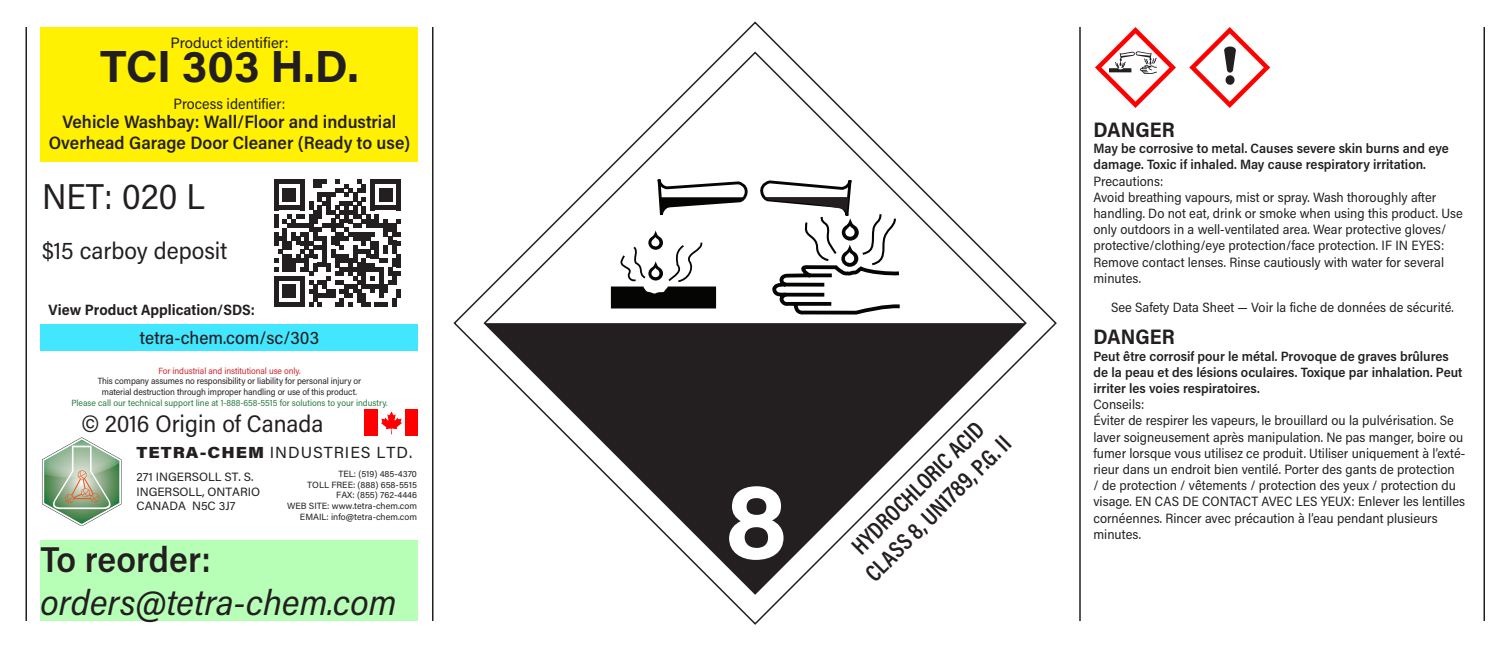
<style>
.page{position:relative;width:1512px;height:648px;background:#fff}
.page>*{position:absolute;margin:0;border:0;box-sizing:border-box;transform-origin:0 0}
.t1{font:700 108px "Acumin Pro";color:#fff}
.LABEL_-_Product_Iden{font:700 45px "Acumin Pro";letter-spacing:-.005em;color:#231f20}
.t2{font:italic 36px/43.2px "Acumin Pro Semi Cond";color:#231f20}
.t3{font:36px "Acumin Pro Semi Cond";color:#231f20}
.LABEL_-_TDGA_Text{font:600 24px "Acumin Pro Cond";color:#231f20}
.t4{font:24px "Acumin Pro Semi Cond";color:#231f20}
.LABEL_-_Signal_Word{font:700 21px "Acumin Pro Semi Cond";color:#231f20}
.SDS_-_Process_Identi{font:600 18px/21.6px "Acumin Pro Semi Cond";color:#231f20;text-align:center}
.t5{font:500 18px "Acumin Pro Semi Cond";color:#231f20}
.t6{font:16.05px "Acumin Pro";letter-spacing:.06em;color:#231f20}
.t7{font:700 15px "Acumin Pro Semi Cond";color:#231f20}
.LABEL_-_Product_Iden-2{font:15px "Acumin Pro";color:#231f20}
.t8{font:15px "Acumin Pro Semi Cond";color:#231f20}
.LABEL_-_Precautionar{font:13.5px/16.2px "Acumin Pro Semi Cond";color:#231f20}
.LABEL_-_Hazard_State{font:600 13.5px/16.2px "Acumin Pro Semi Cond";color:#231f20}
.t9{font:12px "Acumin Pro";color:#231f20}
.t10{font:9px/10.8px "Acumin Pro Semi Cond";letter-spacing:-.01em;color:#231f20;text-align:center}
.t11{font:9px "Acumin Pro";color:#231f20}
.t12{font:9px "Acumin Pro Semi Cond";color:#26793e}
.t13{font:9px "Acumin Pro Semi Cond";letter-spacing:-.01em;color:#d1232a}
.s1{font-weight:900}
.s2{font-weight:600;font-style:normal}
</style>
<div class="page">
<hr style="left:432px;top:27px;width:2px;height:594px;background:#231f20">
<hr style="left:26px;top:27px;width:1px;height:594px;background:#231f20">
<hr style="left:1079px;top:27px;width:2px;height:594px;background:#231f20">
<div style="left:40px;top:27px;width:378px;height:135px;background:#fff101"></div>
<hr style="left:1484px;top:27px;width:1px;height:594px;background:#231f20">
<svg style="left:274px;top:180px;width:127px;height:126px"></svg>
<svg style="left:1095px;top:27px;width:81px;height:81px"></svg>
<svg style="left:1189px;top:27px;width:81px;height:81px"></svg>
<svg style="left:482px;top:50px;width:546px;height:546px"></svg>
<svg style="left:611px;top:177px;width:293px;height:139px"></svg>
<div style="left:40px;top:324px;width:378px;height:27px;background:#42e6ff"></div>
<svg style="left:42px;top:437px;width:80px;height:89px"></svg>
<div style="left:364px;top:409px;width:54px;height:27px;background:#f00"></div>
<div style="left:378px;top:409px;width:27px;height:27px;background:#fff"></div>
<svg style="left:381px;top:412px;width:21px;height:22px"></svg>
<div style="left:40px;top:540px;width:378px;height:81px;background:#b7ffb7"></div>
<p class="LABEL_-_Product_Iden-2" style="left:171px;top:32px;width:119px">Product identifier:</p>
<p class="LABEL_-_Product_Iden" style="left:100px;top:35px;width:260px">TCI 303 H.D.</p>
<p class="t8" style="left:174px;top:94px;width:113px">Process identifier:</p>
<p class="SDS_-_Process_Identi" style="left:49px;top:110px;width:363px">Vehicle Washbay: Wall/Floor and industrial<br>Overhead Garage Door Cleaner (Ready to use)</p>
<p class="t3" style="left:42px;top:171px;width:164px">NET: 020 L</p>
<p class="t4" style="left:42px;top:234px;width:187px">$15 carboy deposit</p>
<p class="t7" style="left:49px;top:299px;width:208px">View Product Application/SDS:</p>
<p class="t5" style="left:140px;top:325px;width:181px">tetra-chem.com/sc/303</p>
<p class="t13" style="left:158px;top:364px;width:144px">For industrial and institutional use only.</p>
<p class="t10" style="left:98px;top:376px;width:265px">This company assumes no responsibility or liability for personal injury or material destruction through improper handling or use of this product.</p>
<p class="t12" style="left:71px;top:397px;width:318px">Please call our technical support line at 1-888-658-5515 for solutions to your industry.</p>
<p class="t6" style="left:136px;top:441px;width:277px"><span class="s1">TETRA-CHEM</span> INDUSTRIES LTD.</p>
<p class="t11" style="left:338px;top:467px;width:80px">TEL: (519) 485-4370</p>
<p class="t11" style="left:307px;top:478px;width:111px">TOLL FREE: (888) 658-5515</p>
<p class="t11" style="left:336px;top:489px;width:82px">FAX: (855) 762-4446</p>
<p class="t11" style="left:287px;top:500px;width:131px">WEB SITE: www.tetra-chem.com</p>
<p class="t11" style="left:300px;top:511px;width:119px">EMAIL: info@tetra-chem.com</p>
<p class="t4" style="left:81px;top:407px;width:244px">© 2016 Origin of Canada</p>
<p class="t9" style="left:136px;top:469px;width:119px">271 INGERSOLL ST. S.</p>
<p class="t9" style="left:136px;top:483px;width:125px">INGERSOLL, ONTARIO</p>
<p class="t9" style="left:136px;top:498px;width:101px">CANADA N5C 3J7</p>
<p class="t2" style="left:40px;top:536px;width:358px"><span class="s2">To reorder: </span>orders@tetra-chem.com</p>
<p class="t1" style="left:725px;top:445px;width:65px">8</p>
<p class="LABEL_-_TDGA_Text" style="left:844px;top:539px;width:178px;rotate:-45deg">HYDROCHLORIC ACID</p>
<p class="LABEL_-_TDGA_Text" style="left:858px;top:566px;width:197px;rotate:-45deg">CLASS 8, UN1789, P.G. II</p>
<p class="LABEL_-_Signal_Word" style="left:1094px;top:115px;width:83px">DANGER</p>
<p class="LABEL_-_Hazard_State" style="left:1094px;top:140px;width:357px">May be corrosive to metal. Causes severe skin burns and eye damage. Toxic if inhaled. May cause respiratory irritation.</p>
<p class="LABEL_-_Precautionar" style="left:1094px;top:172px;width:71px">Precautions:</p>
<p class="LABEL_-_Precautionar" style="left:1094px;top:188px;width:371px">Avoid breathing vapours, mist or spray. Wash thoroughly after handling. Do not eat, drink or smoke when using this product. Use only outdoors in a well-ventilated area. Wear protective gloves/ protective/clothing/eye protection/face protection. IF IN EYES:<br>Remove contact lenses. Rinse cautiously with water for several minutes.</p>
<p class="LABEL_-_Precautionar" style="left:1111px;top:299px;width:344px">See Safety Data Sheet — Voir la fiche de données de sécurité.</p>
<p class="LABEL_-_Signal_Word" style="left:1094px;top:322px;width:83px">DANGER</p>
<p class="LABEL_-_Hazard_State" style="left:1094px;top:347px;width:370px">Peut être corrosif pour le métal. Provoque de graves brûlures de la peau et des lésions oculaires. Toxique par inhalation. Peut irriter les voies respiratoires.</p>
<p class="LABEL_-_Precautionar" style="left:1094px;top:396px;width:52px">Conseils:</p>
<p class="LABEL_-_Precautionar" style="left:1094px;top:412px;width:373px">Éviter de respirer les vapeurs, le brouillard ou la pulvérisation. Se laver soigneusement après manipulation. Ne pas manger, boire ou fumer lorsque vous utilisez ce produit. Utiliser uniquement à l’exté&shy;rieur dans un endroit bien ventilé. Porter des gants de protection<br>/ de protection / vêtements / protection des yeux / protection du visage. EN CAS DE CONTACT AVEC LES YEUX: Enlever les lentilles cornéennes. Rincer avec précaution à l’eau pendant plusieurs minutes.</p>
</div>
